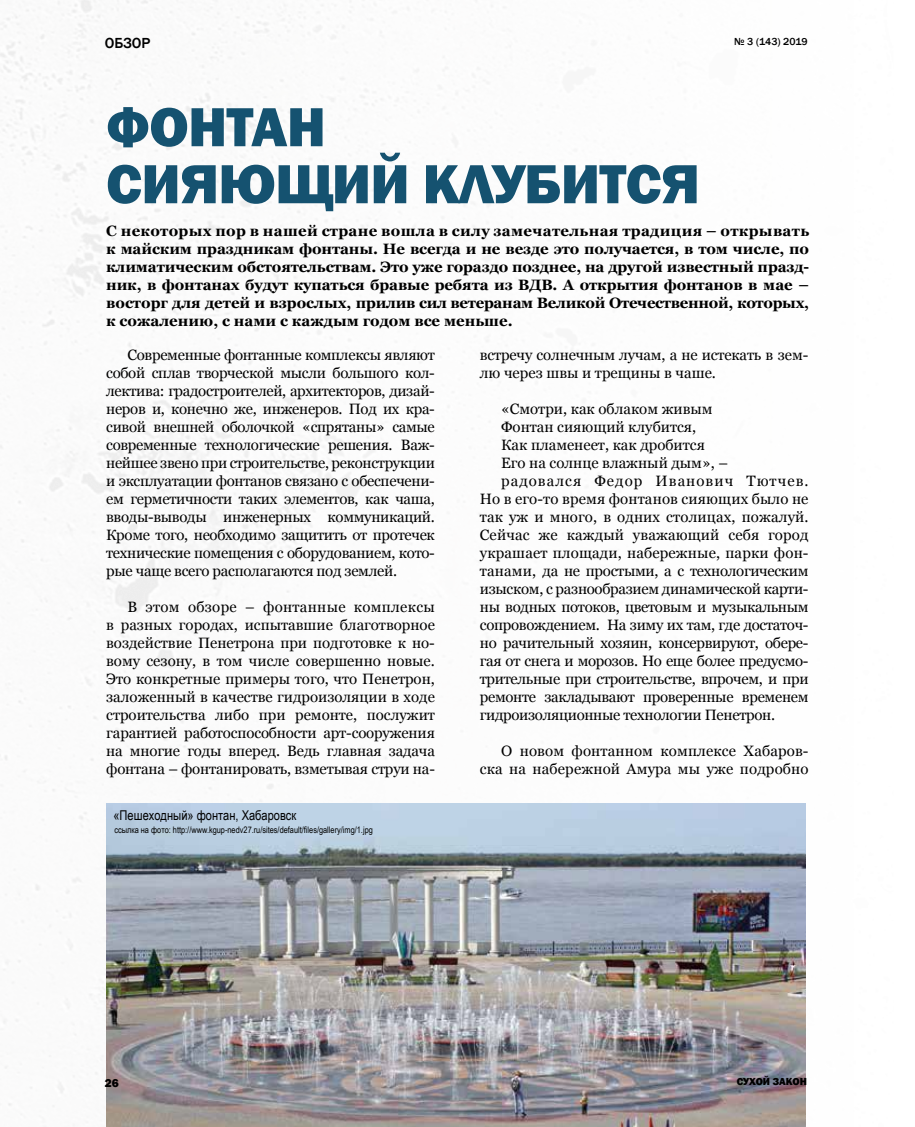
<style>
.page{position:relative;width:915px;height:1127px;background:#fff}
.page>*{position:absolute;margin:0;border:0;box-sizing:border-box;transform-origin:0 0}
.t1{font:800 57px/57px "Franklin Gothic";letter-spacing:-.01em;color:#155270}
.t2{font:15px/18px "Georgia";letter-spacing:-.01em;color:#000;text-align:justify}
.t3{font:700 15px/18px "Georgia";color:#000;text-align:justify}
.t4{font:15px/18px "Georgia";letter-spacing:.01em;color:#000;text-align:right}
.t5{font:15px "Georgia";letter-spacing:.07em;color:#000}
.t6{font:500 15px "Franklin Gothic";color:#000}
.t7{font:13.5px "Arial Narrow";color:#000}
.t8{font:800 12px "Franklin Gothic";color:#000}
.t9{font:500 10.5px "Franklin Gothic";color:#000}
.t10{font:800 10.5px "Franklin Gothic";color:#000}
.t11{font:9px "Arial Narrow";color:#000}
</style>
<div class="page">
<img style="left:0;top:0;width:806px;height:1127px">
<img style="left:106px;top:804px;width:699px;height:323px">
<p class="t6" style="left:105px;top:34px;width:47px">ОБЗОР</p>
<p class="t9" style="left:734px;top:35px;width:75px">№ 3 (143) 2019</p>
<h1 class="t1" style="left:106px;top:98px;width:595px">ФОНТАН<br>СИЯЮЩИЙ КЛУБИТСЯ</h1>
<p class="t3" style="left:106px;top:221px;width:704px">С некоторых пор в нашей стране вошла в силу замечательная традиция – открывать к майским праздникам фонтаны. Не всегда и не везде это получается, в том числе, по климатическим обстоятельствам. Это уже гораздо позднее, на другой известный празд&shy;ник, в фонтанах будут купаться бравые ребята из ВДВ. А открытия фонтанов в мае – восторг для детей и взрослых, прилив сил ветеранам Великой Отечественной, которых, к сожалению, с нами с каждым годом все меньше.</p>
<p class="t2" style="left:106px;top:346px;width:330px;text-indent:21px">Современные фонтанные комплексы являют собой сплав творческой мысли большого кол&shy;лектива: градостроителей, архитекторов, дизай&shy;неров и, конечно же, инженеров. Под их кра&shy;сивой внешней оболочкой «спрятаны» самые современные технологические решения. Важ&shy;нейшее звено при строительстве, реконструкции и эксплуатации фонтанов связано с обеспечени&shy;ем герметичности таких элементов, как чаша, вводы-выводы инженерных коммуникаций.<br>Кроме того, необходимо защитить от протечек технические помещения с оборудованием, кото&shy;рые чаще всего располагаются под землей.</p>
<p class="t2" style="left:106px;top:598px;width:330px;text-indent:21px">В этом обзоре – фонтанные комплексы в разных городах, испытавшие благотворное воздействие Пенетрона при подготовке к но&shy;вому сезону, в том числе совершенно новые.<br>Это конкретные примеры того, что Пенетрон, заложенный в качестве гидроизоляции в ходе строительства либо при ремонте, послужит гарантией работоспособности арт-сооружения на многие годы вперед. Ведь главная задача фонтана – фонтанировать, взметывая струи на-</p>
<p class="t7" style="left:113px;top:805px;width:184px">«Пешеходный» фонтан, Хабаровск</p>
<p class="t11" style="left:114px;top:823px;width:260px">ссылка на фото: http://www.kgup-nedv27.ru/sites/default/files/gallery/img/1.jpg</p>
<p class="t2" style="left:479px;top:346px;width:330px">встречу солнечным лучам, а не истекать в зем&shy;лю через швы и трещины в чаше.</p>
<p class="t2" style="left:501px;top:400px;width:213px">«Смотри, как облаком живым</p>
<p class="t2" style="left:501px;top:418px;width:196px">Фонтан сияющий клубится,</p>
<p class="t2" style="left:501px;top:436px;width:205px">Как пламенеет, как дробится</p>
<p class="t2" style="left:501px;top:454px;width:228px">Его на солнце влажный дым», –</p>
<p class="t5" style="left:501px;top:472px;width:309px">радовался Федор Иванович Тютчев.</p>
<p class="t4" style="left:479px;top:490px;width:330px">Но в его-то время фонтанов сияющих было не</p>
<p class="t4" style="left:479px;top:508px;width:330px">так уж и много, в одних столицах, пожалуй.</p>
<p class="t4" style="left:479px;top:526px;width:330px">Сейчас же каждый уважающий себя город</p>
<p class="t4" style="left:479px;top:544px;width:330px">украшает площади, набережные, парки фон-</p>
<p class="t2" style="left:479px;top:562px;width:330px">танами, да не простыми, а с технологическим</p>
<p class="t2" style="left:479px;top:580px;width:330px">изыском, с разнообразием динамической карти-</p>
<p class="t2" style="left:479px;top:598px;width:330px">ны водных потоков, цветовым и музыкальным</p>
<p class="t2" style="left:479px;top:616px;width:330px">сопровождением. На зиму их там, где достаточ-</p>
<p class="t2" style="left:479px;top:634px;width:330px">но рачительный хозяин, консервируют, обере-</p>
<p class="t2" style="left:479px;top:652px;width:330px">гая от снега и морозов. Но еще более предусмо-</p>
<p class="t2" style="left:479px;top:670px;width:330px">трительные при строительстве, впрочем, и при</p>
<p class="t2" style="left:479px;top:688px;width:330px">ремонте закладывают проверенные временем</p>
<p class="t2" style="left:479px;top:706px;width:296px">гидроизоляционные технологии Пенетрон.</p>
<p class="t4" style="left:479px;top:742px;width:330px">О новом фонтанном комплексе Хабаров&shy;ска на набережной Амура мы уже подробно</p>
<p class="t8" style="left:105px;top:1075px;width:16px">26</p>
<p class="t10" style="left:736px;top:1075px;width:72px">СУХОЙ ЗАКОН</p>
</div>
